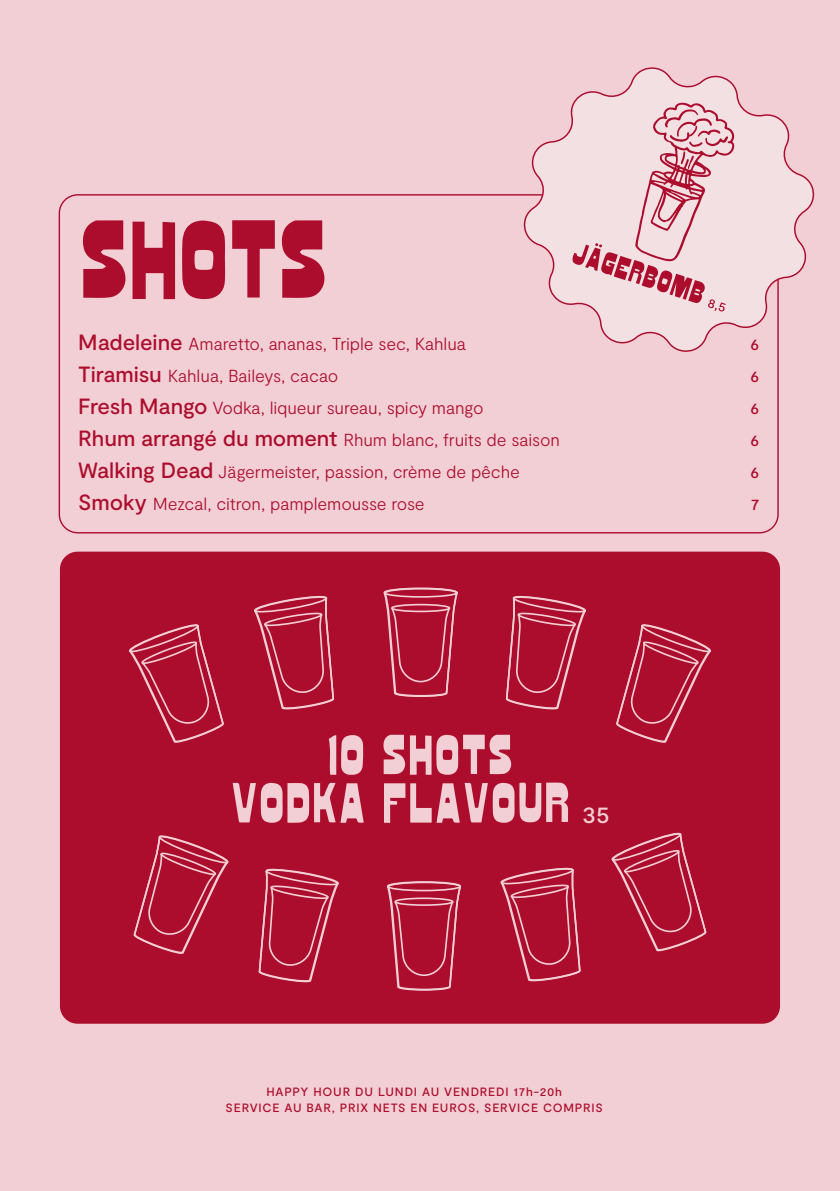
<style>
.page{position:relative;width:840px;height:1191px;background:#fff}
.page>*{position:absolute;margin:0;border:0;box-sizing:border-box;transform-origin:0 0}
.t1{font:700 122px "Fungus";letter-spacing:-.02em;color:#ac0d2c}
.t2{font:700 62px/48px "Fungus";color:#f2ced5}
.t3{font:500 24px "Moderat";color:#f2ced5}
.t4{font:300 17.4px "Moderat";letter-spacing:-.01em;color:#ac0d2c}
.t5{font:500 16px "Moderat";color:#ac0d2c}
.t6{font:500 12px/16px "Moderat";letter-spacing:.065em;color:#ac0d2c;text-align:center}
.s1{font-weight:500;font-size:22px}
</style>
<div class="page">
<div style="left:0;top:0;width:839px;height:1191px;background:#f2ced5"></div>
<div style="left:60px;top:551px;width:719px;height:472px;background:#ac0d2c;border-radius:18px"></div>
<svg style="left:129px;top:624px;width:95px;height:119px"></svg>
<svg style="left:254px;top:595px;width:81px;height:115px"></svg>
<svg style="left:383px;top:587px;width:75px;height:110px"></svg>
<svg style="left:616px;top:624px;width:95px;height:119px"></svg>
<svg style="left:506px;top:595px;width:80px;height:114px"></svg>
<svg style="left:611px;top:832px;width:96px;height:119px"></svg>
<svg style="left:500px;top:867px;width:81px;height:115px"></svg>
<svg style="left:386px;top:881px;width:75px;height:110px"></svg>
<svg style="left:134px;top:835px;width:95px;height:119px"></svg>
<svg style="left:259px;top:868px;width:80px;height:114px"></svg>
<svg style="left:519px;top:67px;width:296px;height:289px"></svg>
<svg style="left:572px;top:102px;width:162px;height:209px"></svg>
<h1 class="t1" style="left:78px;top:186px;width:252px">SHOTS</h1>
<p class="t4" style="left:78px;top:333px;width:389px"><span class="s1">Madeleine</span> Amaretto, ananas, Triple sec, Kahlua</p>
<p class="t5" style="left:750px;top:335px;width:10px">6</p>
<p class="t4" style="left:78px;top:365px;width:261px"><span class="s1">Tiramisu</span> Kahlua, Baileys, cacao</p>
<p class="t5" style="left:750px;top:367px;width:10px">6</p>
<p class="t4" style="left:78px;top:397px;width:406px"><span class="s1">Fresh Mango</span> Vodka, liqueur sureau, spicy mango</p>
<p class="t5" style="left:750px;top:399px;width:10px">6</p>
<p class="t4" style="left:78px;top:429px;width:483px"><span class="s1">Rhum arrangé du moment</span> Rhum blanc, fruits de saison</p>
<p class="t5" style="left:750px;top:431px;width:10px">6</p>
<p class="t4" style="left:78px;top:461px;width:443px"><span class="s1">Walking Dead</span> Jägermeister, passion, crème de pêche</p>
<p class="t5" style="left:750px;top:463px;width:10px">6</p>
<p class="t4" style="left:78px;top:493px;width:348px"><span class="s1">Smoky</span> Mezcal, citron, pamplemousse rose</p>
<p class="t5" style="left:750px;top:495px;width:10px">7</p>
<h2 class="t2" style="left:230px;top:729px;width:341px;text-indent:96px">10 SHOTS<br>VODKA FLAVOUR</h2>
<h3 class="t3" style="left:582px;top:800px;width:29px">35</h3>
<p class="t6" style="left:225px;top:1083px;width:378px">HAPPY HOUR DU LUNDI AU VENDREDI 17h-20h<br>SERVICE AU BAR, PRIX NETS EN EUROS, SERVICE COMPRIS</p>
</div>
